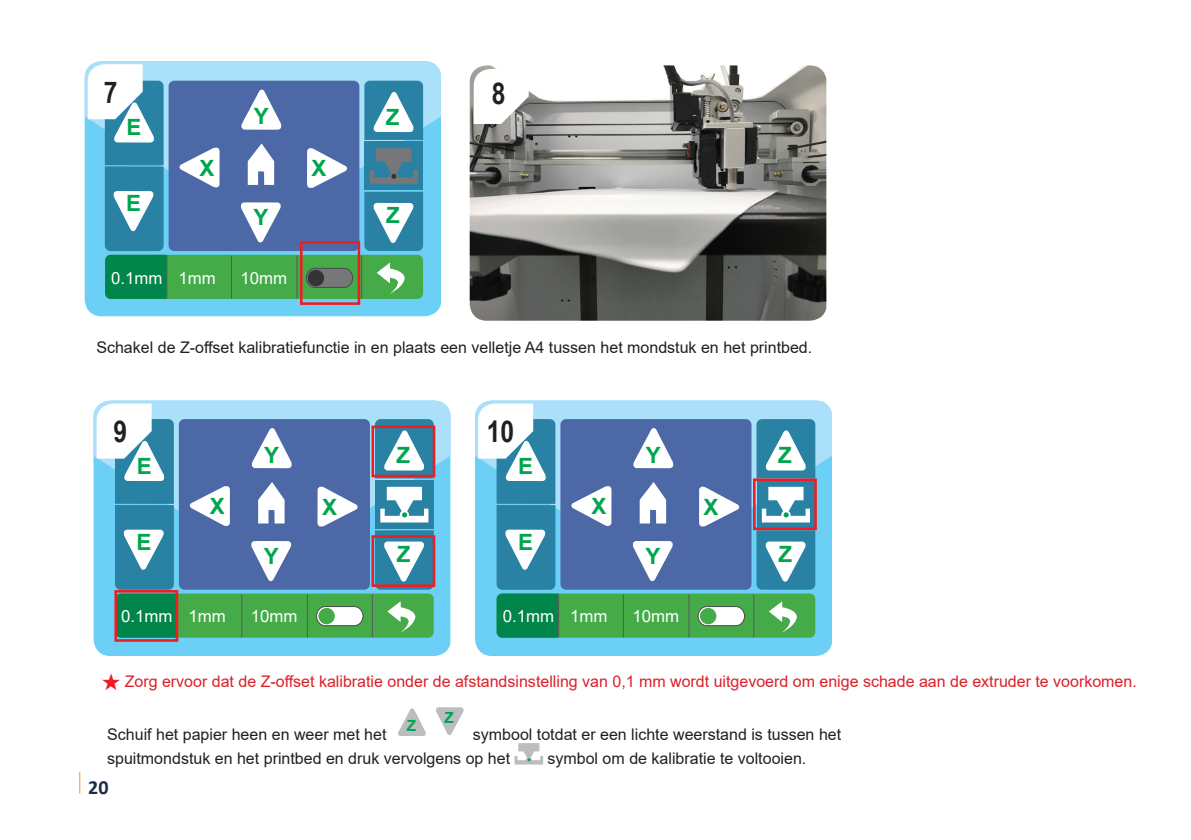
<style>
.page{position:relative;width:1191px;height:840px;background:#fff}
.page>*{position:absolute;margin:0;border:0;box-sizing:border-box;transform-origin:0 0}
.t1{font:700 30px "Arial Narrow";color:#231f20}
.t2{font:700 22.4px "Arial";color:#00a54f}
.t3{font:300 20.2px "Adobe Song Std";color:#ee1d23}
.t4{font:700 20px "Calibri";color:#1b2b4a}
.t5{font:16.8px "Arial";color:#fff}
.t6{font:16px/24.2px "Arial";color:#231f20}
.t7{font:16px "Arial";color:#da2128}
.t8{font:700 15.4px "Arial";color:#00a54f}
</style>
<div class="page">
<div style="left:85px;top:232px;width:356px;height:84px;background:#6bcff6"></div>
<svg style="left:85px;top:61px;width:356px;height:171px;background:#96d9f6"></svg>
<div style="left:169px;top:81px;width:190px;height:170px;background:#4c68a6;border-radius:6px"></div>
<div style="left:105px;top:255px;width:318px;height:44px;background:#45ab48;border-radius:6px"></div>
<hr style="left:231px;top:255px;width:1px;height:43px;background:#57585a">
<hr style="left:296px;top:255px;width:1px;height:43px;background:#57585a">
<hr style="left:361px;top:255px;width:1px;height:43px;background:#57585a">
<svg style="left:377px;top:262px;width:28px;height:31px"></svg>
<svg style="left:241px;top:202px;width:40px;height:41px"></svg>
<svg style="left:364px;top:192px;width:59px;height:59px"></svg>
<svg style="left:364px;top:81px;width:59px;height:59px"></svg>
<svg style="left:241px;top:89px;width:41px;height:41px"></svg>
<svg style="left:307px;top:148px;width:41px;height:40px"></svg>
<svg style="left:179px;top:147px;width:41px;height:41px"></svg>
<svg style="left:248px;top:143px;width:26px;height:42px"></svg>
<div style="left:364px;top:141px;width:59px;height:49px;background:#2981a4"></div>
<svg style="left:370px;top:148px;width:48px;height:36px"></svg>
<div style="left:306px;top:268px;width:47px;height:19px;background:#777679;border-radius:9px"></div>
<div style="left:306px;top:268px;width:47px;height:19px;border:1px solid #4a4b4c;border-radius:9px"></div>
<div style="left:308px;top:270px;width:16px;height:16px;background:#353434;border-radius:50%"></div>
<div style="left:300px;top:241px;width:60px;height:64px;border:3px solid #ee1d23"></div>
<svg style="left:88px;top:64px;width:79px;height:235px"></svg>
<img style="left:470px;top:65px;width:356px;height:255px">
<svg style="left:474px;top:69px;width:55px;height:55px"></svg>
<svg style="left:94px;top:571px;width:356px;height:84px;background:#6bcbef"></svg>
<svg style="left:94px;top:400px;width:356px;height:171px;background:#9adaf6"></svg>
<div style="left:179px;top:419px;width:191px;height:170px;background:#4c68a6;border-radius:6px"></div>
<div style="left:115px;top:593px;width:319px;height:44px;background:#45ab48;border-radius:6px"></div>
<hr style="left:241px;top:594px;width:1px;height:43px;background:#57585a">
<hr style="left:307px;top:594px;width:1px;height:43px;background:#57585a">
<hr style="left:372px;top:594px;width:1px;height:43px;background:#57585a">
<svg style="left:387px;top:601px;width:29px;height:31px"></svg>
<svg style="left:251px;top:541px;width:41px;height:41px"></svg>
<svg style="left:375px;top:530px;width:59px;height:59px"></svg>
<svg style="left:375px;top:419px;width:59px;height:59px"></svg>
<svg style="left:251px;top:428px;width:41px;height:40px"></svg>
<svg style="left:317px;top:486px;width:41px;height:41px"></svg>
<svg style="left:189px;top:486px;width:41px;height:40px"></svg>
<svg style="left:258px;top:482px;width:26px;height:41px"></svg>
<div style="left:375px;top:479px;width:59px;height:49px;background:#2981a4"></div>
<svg style="left:380px;top:486px;width:48px;height:36px"></svg>
<div style="left:316px;top:606px;width:47px;height:19px;background:#fff;border-radius:9px"></div>
<div style="left:316px;top:606px;width:47px;height:19px;border:1px solid #4a4b4c;border-radius:9px"></div>
<div style="left:318px;top:607px;width:17px;height:17px;background:#45ab48;border-radius:50%"></div>
<div style="left:371px;top:425px;width:64px;height:52px;border:3px solid #ee1d23"></div>
<div style="left:371px;top:535px;width:64px;height:51px;border:3px solid #ee1d23"></div>
<svg style="left:475px;top:571px;width:357px;height:84px;background:#6accef"></svg>
<svg style="left:475px;top:400px;width:357px;height:171px;background:#9adbf7"></svg>
<div style="left:560px;top:419px;width:191px;height:170px;background:#4c68a6;border-radius:6px"></div>
<div style="left:497px;top:593px;width:318px;height:44px;background:#45ab48;border-radius:6px"></div>
<hr style="left:558px;top:594px;width:1px;height:43px;background:#57585a">
<hr style="left:623px;top:594px;width:1px;height:43px;background:#57585a">
<hr style="left:688px;top:594px;width:1px;height:43px;background:#57585a">
<hr style="left:753px;top:594px;width:1px;height:43px;background:#57585a">
<svg style="left:769px;top:601px;width:28px;height:31px"></svg>
<svg style="left:632px;top:541px;width:41px;height:41px"></svg>
<svg style="left:756px;top:530px;width:59px;height:59px"></svg>
<svg style="left:756px;top:419px;width:59px;height:59px"></svg>
<svg style="left:633px;top:428px;width:41px;height:40px"></svg>
<svg style="left:699px;top:486px;width:41px;height:41px"></svg>
<svg style="left:571px;top:486px;width:40px;height:40px"></svg>
<svg style="left:639px;top:482px;width:27px;height:41px"></svg>
<div style="left:756px;top:479px;width:59px;height:49px;background:#2981a4"></div>
<svg style="left:762px;top:486px;width:48px;height:36px"></svg>
<div style="left:698px;top:606px;width:46px;height:19px;background:#fff;border-radius:9px"></div>
<div style="left:698px;top:606px;width:47px;height:19px;border:1px solid #4a4b4c;border-radius:9px"></div>
<div style="left:700px;top:607px;width:16px;height:17px;background:#45ab48;border-radius:50%"></div>
<div style="left:753px;top:478px;width:64px;height:52px;border:3px solid #ee1d23"></div>
<svg style="left:97px;top:403px;width:79px;height:234px"></svg>
<svg style="left:478px;top:403px;width:80px;height:234px"></svg>
<div style="left:114px;top:589px;width:64px;height:52px;border:3px solid #ee1d23"></div>
<svg style="left:398px;top:708px;width:28px;height:27px"></svg>
<svg style="left:436px;top:707px;width:28px;height:28px"></svg>
<svg style="left:515px;top:743px;width:28px;height:20px"></svg>
<svg style="left:79px;top:772px;width:1px;height:21px"></svg>
<h1 class="t1" style="left:104px;top:70px;width:15px">7</h1>
<h1 class="t1" style="left:492px;top:70px;width:15px">8</h1>
<h2 class="t2" style="left:126px;top:111px;width:16px">E</h2>
<h2 class="t2" style="left:126px;top:188px;width:16px">E</h2>
<p class="t5" style="left:111px;top:266px;width:53px">0.1mm</p>
<h2 class="t2" style="left:254px;top:100px;width:16px">Y</h2>
<h2 class="t2" style="left:386px;top:101px;width:15px">Z</h2>
<h2 class="t2" style="left:200px;top:152px;width:16px">X</h2>
<h2 class="t2" style="left:311px;top:152px;width:16px">X</h2>
<h2 class="t2" style="left:253px;top:201px;width:16px">Y</h2>
<p class="t5" style="left:178px;top:266px;width:39px">1mm</p>
<p class="t5" style="left:240px;top:266px;width:48px">10mm</p>
<h2 class="t2" style="left:386px;top:199px;width:15px">Z</h2>
<p class="t6" style="left:96px;top:335px;width:717px">Schakel de Z-offset kalibratiefunctie in en plaats een velletje A4 tussen het mondstuk en het printbed.</p>
<h1 class="t1" style="left:114px;top:409px;width:15px">9</h1>
<h2 class="t2" style="left:137px;top:450px;width:16px">E</h2>
<h2 class="t2" style="left:136px;top:526px;width:16px">E</h2>
<h2 class="t2" style="left:264px;top:438px;width:16px">Y</h2>
<h2 class="t2" style="left:396px;top:439px;width:15px">Z</h2>
<h2 class="t2" style="left:210px;top:490px;width:16px">X</h2>
<h2 class="t2" style="left:322px;top:490px;width:16px">X</h2>
<h2 class="t2" style="left:264px;top:539px;width:16px">Y</h2>
<h2 class="t2" style="left:397px;top:538px;width:15px">Z</h2>
<h1 class="t1" style="left:487px;top:409px;width:29px">10</h1>
<h2 class="t2" style="left:518px;top:450px;width:16px">E</h2>
<h2 class="t2" style="left:518px;top:526px;width:16px">E</h2>
<p class="t5" style="left:121px;top:604px;width:53px">0.1mm</p>
<p class="t5" style="left:503px;top:604px;width:53px">0.1mm</p>
<p class="t5" style="left:189px;top:604px;width:39px">1mm</p>
<p class="t5" style="left:251px;top:604px;width:48px">10mm</p>
<h2 class="t2" style="left:645px;top:438px;width:16px">Y</h2>
<h2 class="t2" style="left:778px;top:439px;width:15px">Z</h2>
<h2 class="t2" style="left:591px;top:490px;width:16px">X</h2>
<h2 class="t2" style="left:703px;top:490px;width:16px">X</h2>
<h2 class="t2" style="left:645px;top:539px;width:16px">Y</h2>
<p class="t5" style="left:570px;top:604px;width:39px">1mm</p>
<p class="t5" style="left:632px;top:604px;width:48px">10mm</p>
<h2 class="t2" style="left:778px;top:538px;width:15px">Z</h2>
<p class="t3" style="left:101px;top:671px;width:22px">★</p>
<p class="t7" style="left:125px;top:670px;width:1013px">Zorg ervoor dat de Z-offset kalibratie onder de afstandsinstelling van 0,1 mm wordt uitgevoerd om enige schade aan de extruder te voorkomen.</p>
<p class="t6" style="left:107px;top:721px;width:281px">Schuif het papier heen en weer met het</p>
<p class="t8" style="left:444px;top:706px;width:11px">Z</p>
<p class="t6" style="left:107px;top:721px;width:735px;text-indent:366px">symbool totdat er een lichte weerstand is tussen het spuitmondstuk en het printbed en druk vervolgens op het</p>
<p class="t8" style="left:407px;top:714px;width:11px">Z</p>
<p class="t6" style="left:547px;top:746px;width:260px">symbol om de kalibratie te voltooien.</p>
<p class="t4" style="left:88px;top:772px;width:22px">20</p>
</div>
